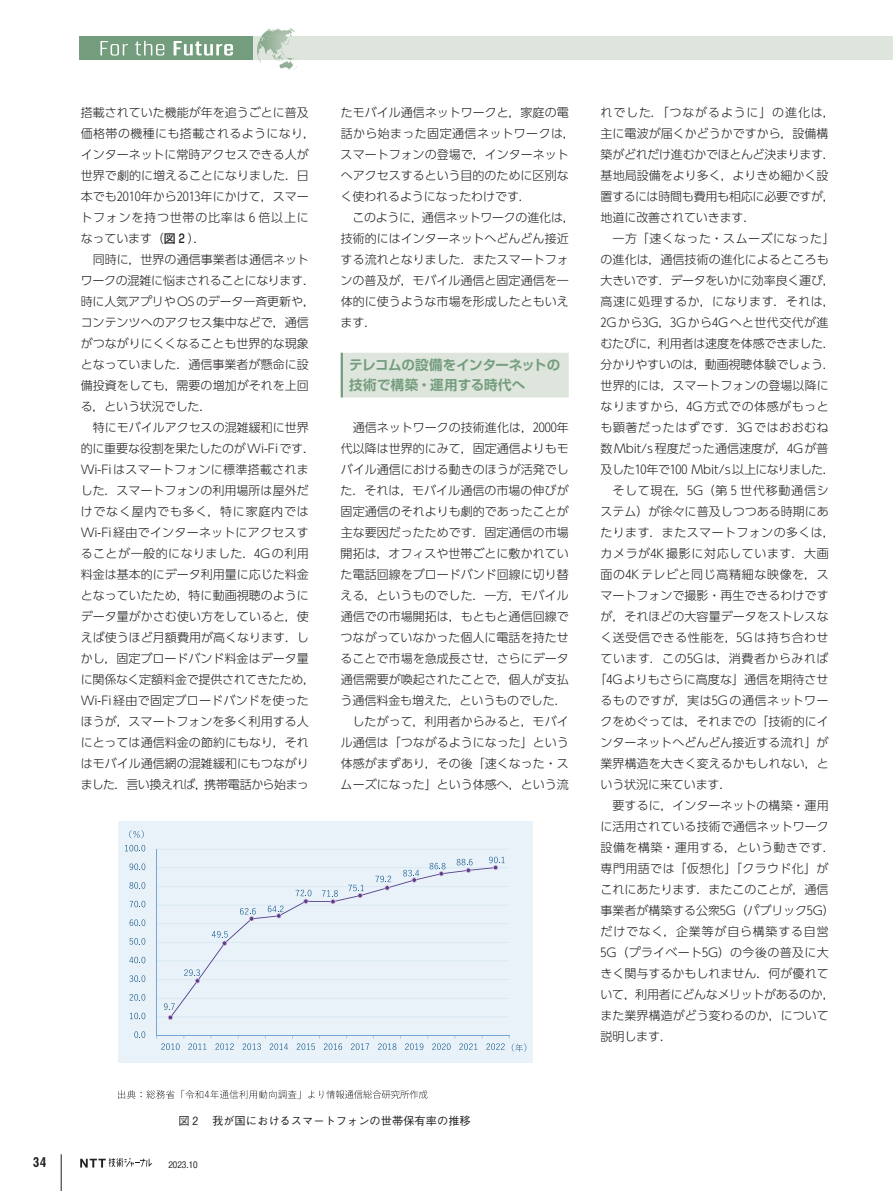
<style>
.page{position:relative;width:893px;height:1191px;background:#fff}
.page>*{position:absolute;margin:0;border:0;box-sizing:border-box;transform-origin:0 0}
.t1{font:700 13.5px/19.5px "Shin Go Pr 6 De";letter-spacing:-.01em;color:#739d7d}
.t2{font:13.5px "Midashi Go Pro MB31";color:#231f20}
.t3{font:300 12px/21px "UD Shin Go Pr 6";color:#231f20}
.t4{font:300 12px "UD Shin Go Pr 6";letter-spacing:.035em;color:#231f20}
.t5{font:300 12px "UD Shin Go Pr 6";letter-spacing:.04em;color:#231f20}
.t6{font:300 12px "UD Shin Go Pr 6";letter-spacing:-.03em;color:#231f20}
.t7{font:300 12px "UD Shin Go Pr 6";letter-spacing:.05em;color:#231f20}
.t8{font:300 12px "UD Shin Go Pr 6";letter-spacing:-.04em;color:#231f20}
.t9{font:300 12px "UD Shin Go Pr 6";letter-spacing:-.02em;color:#231f20}
.t10{font:300 12px "UD Shin Go Pr 6";letter-spacing:.03em;color:#231f20}
.t11{font:300 12px "UD Shin Go Pr 6";letter-spacing:-.025em;color:#231f20}
.t12{font:300 12px "UD Shin Go Pr 6";letter-spacing:.045em;color:#231f20}
.t13{font:300 12px "UD Shin Go Pr 6";letter-spacing:.06em;color:#231f20}
.t14{font:300 12px "UD Shin Go Pr 6";letter-spacing:.065em;color:#231f20}
.t15{font:500 11.25px "Gothic BBB Pr 5";color:#231f20}
.t16{font:500 9px "Gothic BBB Pro";color:#231f20}
.s1{font-family:"Shin Go Pr 6";font-weight:500}
</style>
<div class="page">
<svg style="left:80px;top:1158px;width:72px;height:9px"></svg>
<hr style="left:61px;top:1154px;width:1px;height:37px;background:#231f20">
<div style="left:80px;top:36px;width:813px;height:24px;background:#dee5dc"></div>
<div style="left:80px;top:36px;width:173px;height:24px;background:#739d7d"></div>
<svg style="left:268px;top:28px;width:23px;height:2px"></svg>
<svg style="left:259px;top:36px;width:33px;height:5px"></svg>
<svg style="left:259px;top:57px;width:35px;height:6px"></svg>
<svg style="left:100px;top:41px;width:28px;height:15px"></svg>
<svg style="left:135px;top:41px;width:29px;height:15px"></svg>
<svg style="left:174px;top:41px;width:59px;height:15px"></svg>
<div style="left:341px;top:353px;width:228px;height:44px;background:#dee5dc"></div>
<hr style="left:341px;top:353px;width:2px;height:44px;background:#739d7d">
<svg style="left:118px;top:1090px;width:57px;height:8px"></svg>
<svg style="left:182px;top:1089px;width:118px;height:10px"></svg>
<div style="left:118px;top:821px;width:414px;height:242px;background:#e8f2f8"></div>
<hr style="left:157px;top:1016px;width:352px;height:1px;background:#cee1f3">
<hr style="left:157px;top:998px;width:352px;height:1px;background:#cee1f3">
<hr style="left:157px;top:979px;width:352px;height:1px;background:#cee1f3">
<hr style="left:157px;top:960px;width:352px;height:1px;background:#cee1f3">
<hr style="left:157px;top:942px;width:352px;height:1px;background:#cee1f3">
<hr style="left:157px;top:923px;width:352px;height:1px;background:#cee1f3">
<hr style="left:157px;top:904px;width:352px;height:1px;background:#cee1f3">
<hr style="left:157px;top:886px;width:352px;height:1px;background:#cee1f3">
<hr style="left:157px;top:867px;width:352px;height:1px;background:#cee1f3">
<hr style="left:157px;top:849px;width:352px;height:1px;background:#cee1f3">
<hr style="left:157px;top:849px;width:1px;height:186px;background:#74a5d7">
<div style="left:170px;top:867px;width:326px;height:151px;background:#e8f2f8"></div>
<svg style="left:168px;top:1015px;width:5px;height:5px"></svg>
<svg style="left:164px;top:1003px;width:11px;height:6px"></svg>
<svg style="left:184px;top:969px;width:16px;height:14px"></svg>
<svg style="left:212px;top:931px;width:16px;height:14px"></svg>
<svg style="left:240px;top:908px;width:16px;height:13px"></svg>
<svg style="left:268px;top:905px;width:15px;height:13px"></svg>
<svg style="left:296px;top:889px;width:15px;height:14px"></svg>
<svg style="left:322px;top:890px;width:16px;height:14px"></svg>
<svg style="left:348px;top:884px;width:16px;height:14px"></svg>
<svg style="left:375px;top:875px;width:16px;height:15px"></svg>
<svg style="left:403px;top:870px;width:16px;height:12px"></svg>
<svg style="left:429px;top:863px;width:16px;height:13px"></svg>
<svg style="left:457px;top:859px;width:16px;height:14px"></svg>
<svg style="left:489px;top:856px;width:16px;height:14px"></svg>
<svg style="left:134px;top:1031px;width:11px;height:7px"></svg>
<svg style="left:130px;top:1012px;width:15px;height:7px"></svg>
<svg style="left:130px;top:994px;width:15px;height:6px"></svg>
<svg style="left:129px;top:975px;width:16px;height:7px"></svg>
<svg style="left:129px;top:956px;width:16px;height:7px"></svg>
<svg style="left:130px;top:938px;width:15px;height:6px"></svg>
<svg style="left:130px;top:919px;width:15px;height:7px"></svg>
<svg style="left:130px;top:900px;width:15px;height:7px"></svg>
<svg style="left:129px;top:882px;width:16px;height:6px"></svg>
<svg style="left:130px;top:863px;width:15px;height:7px"></svg>
<svg style="left:125px;top:845px;width:20px;height:6px"></svg>
<svg style="left:157px;top:1035px;width:369px;height:16px;background:#d2e2ee"></svg>
<svg style="left:129px;top:830px;width:15px;height:8px"></svg>
<svg style="left:308px;top:1090px;width:119px;height:8px"></svg>
<p class="t3" style="left:81px;top:101px;width:236px">搭載されていた機能が年を追うごとに普及価格帯の機種にも搭載されるようになり，インターネットに常時アクセスできる人が世界で劇的に増えることになりました．日本でも2010年から2013年にかけて，スマートフォンを持つ世帯の比率は 6 倍以上になっています（<span class="s1">図 2</span> ）．</p>
<p class="t3" style="left:81px;top:248px;width:236px;text-indent:12px">同時に，世界の通信事業者は通信ネットワークの混雑に悩まされることになります．時に人気アプリやOSのデータ一斉更新や，コンテンツへのアクセス集中などで，通信がつながりにくくなることも世界的な現象となっていました．通信事業者が懸命に設備投資をしても，需要の増加がそれを上回る，という状況でした．</p>
<p class="t3" style="left:81px;top:416px;width:236px;text-align:center">特にモバイルアクセスの混雑緩和に世界<br>的に重要な役割を果たしたのがWi-Fiです．<br>Wi-Fiはスマートフォンに標準搭載されました．スマートフォンの利用場所は屋外だけでなく屋内でも多く，特に家庭内では<br>Wi-Fi経由でインターネットにアクセスすることが一般的になりました．4Gの利用料金は基本的にデータ利用量に応じた料金となっていたため，特に動画視聴のようにデータ量がかさむ使い方をしていると，使えば使うほど月額費用が高くなります．しかし，固定ブロードバンド料金はデータ量に関係なく定額料金で提供されてきたため，<br>Wi-Fi経由で固定ブロードバンドを使ったほうが，スマートフォンを多く利用する人にとっては通信料金の節約にもなり，それはモバイル通信網の混雑緩和にもつながりました．言い換えれば，携帯電話から始まっ</p>
<p class="t3" style="left:341px;top:101px;width:236px">たモバイル通信ネットワークと，家庭の電話から始まった固定通信ネットワークは，スマートフォンの登場で，インターネットへアクセスするという目的のために区別なく使われるようになったわけです．</p>
<p class="t3" style="left:341px;top:206px;width:236px;text-indent:12px">このように，通信ネットワークの進化は，技術的にはインターネットへどんどん接近する流れとなりました．またスマートフォンの普及が，モバイル通信と固定通信を一体的に使うような市場を形成したともいえます．</p>
<p class="t1" style="left:349px;top:355px;width:212px">テレコムの設備をインターネットの技術で構築・運用する時代へ</p>
<p class="t3" style="left:341px;top:416px;width:230px;text-align:right">通信ネットワークの技術進化は，2000年代以降は世界的にみて，固定通信よりもモバイル通信における動きのほうが活発でした．それは，モバイル通信の市場の伸びが固定通信のそれよりも劇的であったことが主な要因だったためです．固定通信の市場開拓は，オフィスや世帯ごとに敷かれていた電話回線をブロードバンド回線に切り替える，というものでした．一方，モバイル通信での市場開拓は，もともと通信回線でつながっていなかった個人に電話を持たせることで市場を急成長させ，さらにデータ通信需要が喚起されたことで，個人が支払う通信料金も増えた，というものでした．したがって，利用者からみると，モバイル通信は「つながるようになった」という体感がまずあり，その後「速くなった・スムーズになった」という体感へ，という流</p>
<p class="t15" style="left:178px;top:1112px;width:294px">図 2 　我が国におけるスマートフォンの世帯保有率の推移</p>
<p class="t2" style="left:33px;top:1151px;width:15px">34</p>
<p class="t16" style="left:168px;top:1157px;width:31px">2023.10</p>
<p class="t3" style="left:601px;top:101px;width:236px">れでした．「つながるように」の進化は，主に電波が届くかどうかですから，設備構築がどれだけ進むかでほとんど決まります．基地局設備をより多く，よりきめ細かく設置するには時間も費用も相応に必要ですが，地道に改善されていきます．</p>
<p class="t4" style="left:613px;top:229px;width:224px">一方「速くなった・スムーズになった」</p>
<p class="t3" style="left:601px;top:248px;width:230px">の進化は，通信技術の進化によるところも</p>
<p class="t6" style="left:601px;top:271px;width:236px">大きいです．データをいかに効率良く運び，</p>
<p class="t5" style="left:601px;top:292px;width:236px">高速に処理するか，になります．それは，</p>
<p class="t4" style="left:601px;top:313px;width:230px">2Gから3G，3Gから4Gへと世代交代が進</p>
<p class="t9" style="left:601px;top:334px;width:236px">むたびに，利用者は速度を体感できました．</p>
<p class="t6" style="left:601px;top:355px;width:236px">分かりやすいのは，動画視聴体験でしょう．</p>
<p class="t3" style="left:601px;top:374px;width:230px">世界的には，スマートフォンの登場以降に</p>
<p class="t12" style="left:601px;top:397px;width:230px">なりますから，4G方式での体感がもっと</p>
<p class="t5" style="left:601px;top:418px;width:230px">も顕著だったはずです．3Gではおおむね</p>
<p class="t3" style="left:601px;top:437px;width:230px">数Mbit/s程度だった通信速度が，4Gが普</p>
<p class="t8" style="left:601px;top:460px;width:236px">及した10年で100 Mbit/s 以上になりました．</p>
<p class="t13" style="left:613px;top:481px;width:218px">そして現在，5G（第 5 世代移動通信シ</p>
<p class="t3" style="left:601px;top:500px;width:230px">ステム）が徐々に普及しつつある時期にあ</p>
<p class="t4" style="left:601px;top:523px;width:236px">たります．またスマートフォンの多くは，</p>
<p class="t7" style="left:601px;top:544px;width:230px">カメラが4K撮影に対応しています．大画</p>
<p class="t7" style="left:601px;top:565px;width:230px">面の4Kテレビと同じ高精細な映像を，ス</p>
<p class="t3" style="left:601px;top:584px;width:230px">マートフォンで撮影・再生できるわけです</p>
<p class="t3" style="left:601px;top:605px;width:230px">が，それほどの大容量データをストレスな</p>
<p class="t5" style="left:600px;top:628px;width:230px">く送受信できる性能を，5Gは持ち合わせ</p>
<p class="t5" style="left:601px;top:649px;width:230px">ています．この5Gは，消費者からみれば</p>
<p class="t3" style="left:594px;top:668px;width:236px">「4Gよりもさらに高度な」通信を期待させ</p>
<p class="t5" style="left:600px;top:691px;width:230px">るものですが，実は5Gの通信ネットワー</p>
<p class="t3" style="left:600px;top:710px;width:230px">クをめぐっては，それまでの「技術的にイ</p>
<p class="t3" style="left:600px;top:731px;width:230px">ンターネットへどんどん接近する流れ」が</p>
<p class="t3" style="left:601px;top:752px;width:230px">業界構造を大きく変えるかもしれない，と</p>
<p class="t3" style="left:600px;top:773px;width:132px">いう状況に来ています．</p>
<p class="t3" style="left:613px;top:794px;width:218px">要するに，インターネットの構築・運用</p>
<p class="t3" style="left:600px;top:815px;width:230px">に活用されている技術で通信ネットワーク</p>
<p class="t4" style="left:601px;top:838px;width:236px">設備を構築・運用する，という動きです．</p>
<p class="t4" style="left:601px;top:859px;width:230px">専門用語では「仮想化」「クラウド化」が</p>
<p class="t3" style="left:600px;top:878px;width:230px">これにあたります．またこのことが，通信</p>
<p class="t3" style="left:601px;top:899px;width:236px">事業者が構築する公衆5G（パブリック5G）</p>
<p class="t14" style="left:601px;top:922px;width:230px">だけでなく，企業等が自ら構築する自営</p>
<p class="t10" style="left:601px;top:943px;width:230px">5G（プライベート5G）の今後の普及に大</p>
<p class="t3" style="left:601px;top:962px;width:230px">きく関与するかもしれません．何が優れて</p>
<p class="t11" style="left:600px;top:985px;width:236px">いて，利用者にどんなメリットがあるのか，</p>
<p class="t3" style="left:600px;top:1004px;width:230px">また業界構造がどう変わるのか，について</p>
<p class="t3" style="left:601px;top:1025px;width:73px">説明します．</p>
</div>
